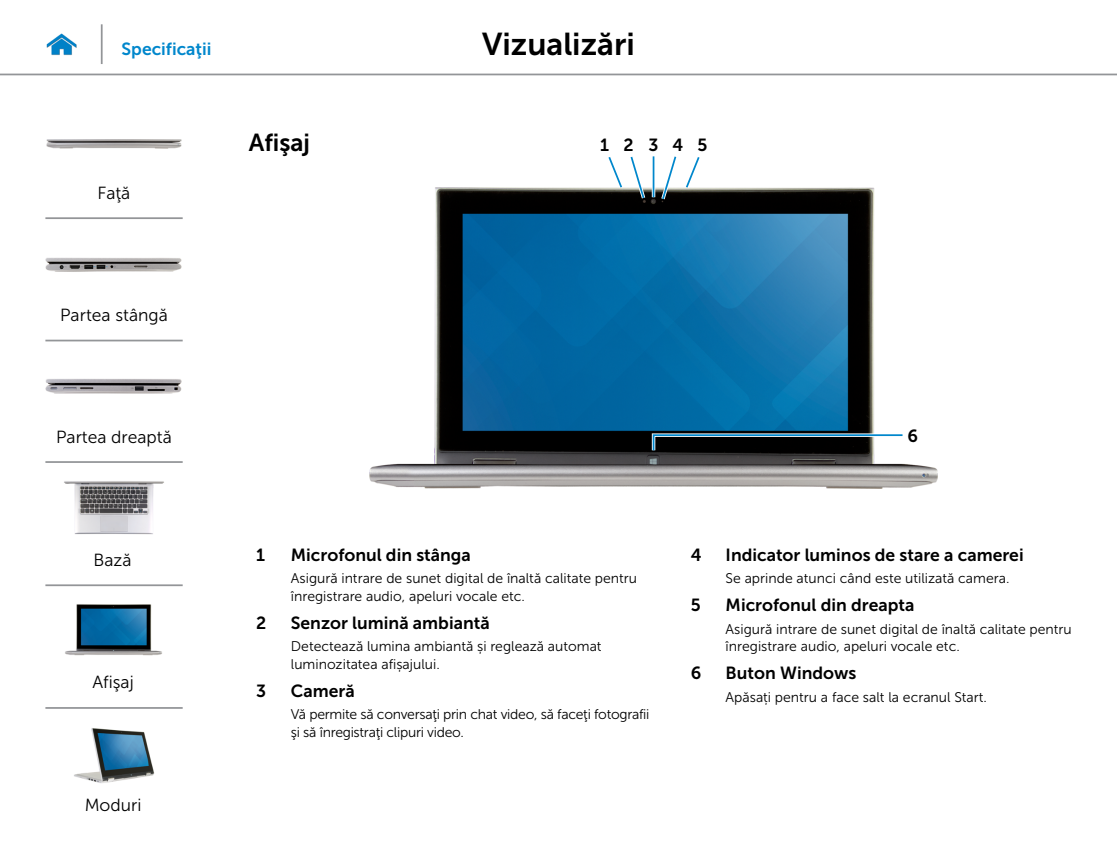
<style>
.page{position:relative;width:1117px;height:844px;background:#fff}
.page>*{position:absolute;margin:0;border:0;box-sizing:border-box;transform-origin:0 0}
.t1{font:31.5px "Museo Sans For Dell 700";color:#000}
.Head2{font:24.5px "Museo Sans For Dell 700";color:#000}
.Callout_Head{font:17.5px "Museo Sans For Dell 700";color:#000}
.t2{font:17.5px "Museo Sans For Dell 300";color:#000}
.t3{font:17.5px "Museo Sans For Dell 700";color:#0087cc}
.Callout-L{font:17.5px "Museo Sans For Dell 700";color:#000}
.Callout_description{font:14px/17.5px "Museo Sans For Dell 300";color:#000}
.Callout_description-2{font:14px/17.5px "Museo Sans For Dell 300";letter-spacing:-.02em;color:#000}
</style>
<div class="page">
<hr style="left:0;top:74px;width:1116px;height:1px;background:#939598">
<img style="left:46px;top:33px;width:31px;height:23px">
<img style="left:369px;top:187px;width:569px;height:302px">
<svg style="left:651px;top:156px;width:4px;height:41px"></svg>
<hr style="left:652px;top:156px;width:2px;height:41px;background:#0087cc">
<svg style="left:658px;top:156px;width:45px;height:47px"></svg>
<svg style="left:604px;top:156px;width:43px;height:46px"></svg>
<svg style="left:650px;top:431px;width:255px;height:22px;background:#323d42"></svg>
<hr style="left:101px;top:24px;width:2px;height:40px;background:#939598">
<img style="left:46px;top:139px;width:136px;height:10px">
<img style="left:45px;top:257px;width:137px;height:15px">
<img style="left:45px;top:379px;width:137px;height:15px">
<img style="left:64px;top:481px;width:100px;height:53px">
<img style="left:65px;top:604px;width:97px;height:51px">
<img style="left:74px;top:728px;width:80px;height:55px">
<hr style="left:45px;top:217px;width:138px;height:2px;background:#939598">
<hr style="left:45px;top:339px;width:138px;height:2px;background:#939598">
<hr style="left:45px;top:461px;width:138px;height:2px;background:#939598">
<hr style="left:45px;top:584px;width:138px;height:2px;background:#939598">
<hr style="left:45px;top:706px;width:138px;height:2px;background:#939598">
<p class="t3" style="left:122px;top:39px;width:91px">Specificaţii</p>
<h1 class="t1" style="left:482px;top:26px;width:154px">Vizualizări</h1>
<p class="t2" style="left:98px;top:183px;width:34px">Faţă</p>
<p class="t2" style="left:60px;top:305px;width:109px">Partea stângă</p>
<p class="t2" style="left:56px;top:428px;width:117px">Partea dreaptă</p>
<p class="t2" style="left:93px;top:550px;width:40px">Bază</p>
<p class="t2" style="left:92px;top:672px;width:43px">Afişaj</p>
<p class="t2" style="left:85px;top:795px;width:58px">Moduri</p>
<p class="Head2" style="left:249px;top:128px;width:63px">Afişaj</p>
<p class="Callout-L" style="left:600px;top:136px;width:10px">1</p>
<p class="Callout-L" style="left:623px;top:135px;width:12px">2</p>
<p class="Callout-L" style="left:648px;top:135px;width:12px">3</p>
<p class="Callout-L" style="left:672px;top:135px;width:12px">4</p>
<p class="Callout-L" style="left:697px;top:136px;width:11px">5</p>
<p class="Callout-L" style="left:907px;top:426px;width:12px">6</p>
<p class="Callout_Head" style="left:256px;top:544px;width:10px">1</p>
<p class="Callout_Head" style="left:291px;top:544px;width:181px">Microfonul din stânga</p>
<p class="Callout_description" style="left:291px;top:569px;width:347px">Asigură intrare de sunet digital de înaltă calitate pentru înregistrare audio, apeluri vocale etc.</p>
<p class="Callout_Head" style="left:256px;top:612px;width:12px">2</p>
<p class="Callout_Head" style="left:291px;top:612px;width:200px">Senzor lumină ambiantă</p>
<p class="Callout_description" style="left:291px;top:637px;width:312px">Detectează lumina ambiantă și reglează automat luminozitatea afișajului.</p>
<p class="Callout_Head" style="left:256px;top:680px;width:12px">3</p>
<p class="Callout_Head" style="left:291px;top:680px;width:65px">Cameră</p>
<p class="Callout_description-2" style="left:291px;top:705px;width:360px">Vă permite să conversaţi prin chat video, să faceţi fotografii şi să înregistraţi clipuri video.</p>
<p class="Callout_Head" style="left:690px;top:544px;width:12px">4</p>
<p class="Callout_Head" style="left:725px;top:544px;width:299px">Indicator luminos de stare a camerei</p>
<p class="Callout_description" style="left:725px;top:569px;width:285px">Se aprinde atunci când este utilizată camera.</p>
<p class="Callout_Head" style="left:690px;top:595px;width:11px">5</p>
<p class="Callout_Head" style="left:725px;top:595px;width:190px">Microfonul din dreapta</p>
<p class="Callout_description" style="left:725px;top:620px;width:347px">Asigură intrare de sunet digital de înaltă calitate pentru înregistrare audio, apeluri vocale etc.</p>
<p class="Callout_Head" style="left:690px;top:663px;width:12px">6</p>
<p class="Callout_Head" style="left:725px;top:663px;width:132px">Buton Windows</p>
<p class="Callout_description" style="left:725px;top:688px;width:263px">Apăsați pentru a face salt la ecranul Start.</p>
</div>
